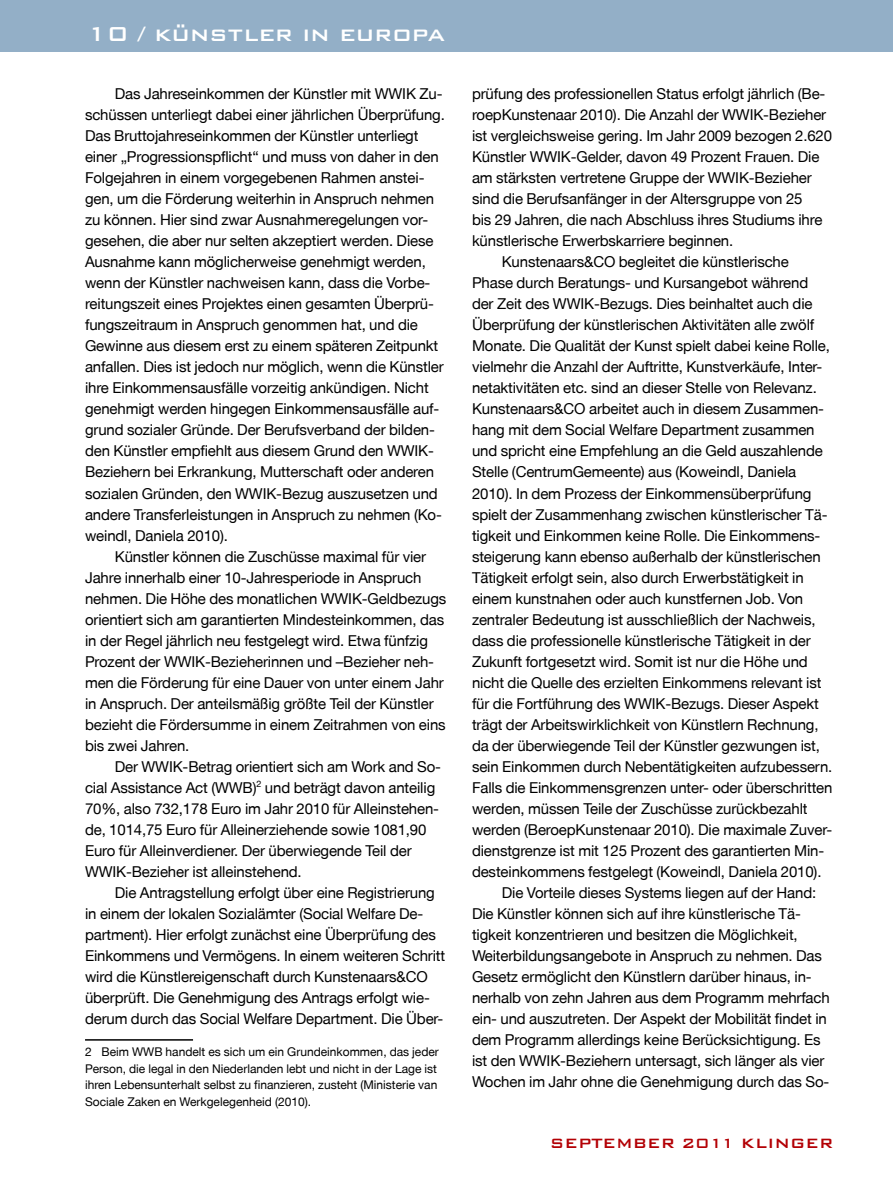
<style>
.page{position:relative;width:893px;height:1191px;background:#fff}
.page>*{position:absolute;margin:0;border:0;box-sizing:border-box;transform-origin:0 0}
.t1{font:500 27px "Bank Gothic BT";letter-spacing:.005em;color:#fff}
.t2{font:500 18px "Bank Gothic BT";color:#b30005}
.t3{font:15px/21px "Helvetica Neue PK";letter-spacing:-.01em;color:#000}
.t4{font:12px/16.5px "Helvetica Neue PK";color:#000}
</style>
<div class="page">
<div style="left:0;top:0;width:893px;height:51px;background:#93afc7"></div>
<hr style="left:85px;top:1039px;width:108px;height:1px;background:#000">
<h1 class="t1" style="left:87px;top:20px;width:360px">10 / künstler in europa</h1>
<p class="t3" style="left:85px;top:83px;width:361px;text-indent:30px">Das Jahreseinkommen der Künstler mit WWIK Zu&shy;schüssen unterliegt dabei einer jährlichen Überprüfung.<br>Das Bruttojahreseinkommen der Künstler unterliegt einer „Progressionspflicht“ und muss von daher in den Folgejahren in einem vorgegebenen Rahmen anstei&shy;gen, um die Förderung weiterhin in Anspruch nehmen zu können. Hier sind zwar Ausnahmeregelungen vor&shy;gesehen, die aber nur selten akzeptiert werden. Diese Ausnahme kann möglicherweise genehmigt werden, wenn der Künstler nachweisen kann, dass die Vorbe&shy;reitungszeit eines Projektes einen gesamten Überprü&shy;fungszeitraum in Anspruch genommen hat, und die Gewinne aus diesem erst zu einem späteren Zeitpunkt anfallen. Dies ist jedoch nur möglich, wenn die Künstler ihre Einkommensausfälle vorzeitig ankündigen. Nicht genehmigt werden hingegen Einkommensausfälle auf&shy;grund sozialer Gründe. Der Berufsverband der bilden&shy;den Künstler empfiehlt aus diesem Grund den WWIK-Beziehern bei Erkrankung, Mutterschaft oder anderen sozialen Gründen, den WWIK-Bezug auszusetzen und andere Transferleistungen in Anspruch zu nehmen (Ko&shy;weindl, Daniela 2010).</p>
<p class="t3" style="left:85px;top:545px;width:363px;text-indent:30px">Künstler können die Zuschüsse maximal für vier Jahre innerhalb einer 10-Jahresperiode in Anspruch nehmen. Die Höhe des monatlichen WWIK-Geldbezugs orientiert sich am garantierten Mindesteinkommen, das in der Regel jährlich neu festgelegt wird. Etwa fünfzig Prozent der WWIK-Bezieherinnen und –Bezieher neh&shy;men die Förderung für eine Dauer von unter einem Jahr in Anspruch. Der anteilsmäßig größte Teil der Künstler bezieht die Fördersumme in einem Zeitrahmen von eins bis zwei Jahren.</p>
<p class="t3" style="left:85px;top:755px;width:358px;text-indent:30px">Der WWIK-Betrag orientiert sich am Work and So&shy;cial Assistance Act (WWB)<sup>2</sup> und beträgt davon anteilig 70%, also 732,178 Euro im Jahr 2010 für Alleinstehen&shy;de, 1014,75 Euro für Alleinerziehende sowie 1081,90<br>Euro für Alleinverdiener. Der überwiegende Teil der WWIK-Bezieher ist alleinstehend.</p>
<p class="t3" style="left:85px;top:881px;width:362px;text-indent:30px">Die Antragstellung erfolgt über eine Registrierung in einem der lokalen Sozialämter (Social Welfare De&shy;partment). Hier erfolgt zunächst eine Überprüfung des Einkommens und Vermögens. In einem weiteren Schritt wird die Künstlereigenschaft durch Kunstenaars&amp;CO überprüft. Die Genehmigung des Antrags erfolgt wie&shy;derum durch das Social Welfare Department. Die Über-</p>
<p class="t4" style="left:85px;top:1043px;width:355px">2 Beim WWB handelt es sich um ein Grundeinkommen, das jeder Person, die legal in den Niederlanden lebt und nicht in der Lage ist ihren Lebensunterhalt selbst zu finanzieren, zusteht (Ministerie van Sociale Zaken en Werkgelegenheid (2010).</p>
<p class="t3" style="left:472px;top:83px;width:355px">prüfung des professionellen Status erfolgt jährlich (Be-</p>
<p class="t3" style="left:472px;top:104px;width:356px">roepKunstenaar 2010). Die Anzahl der WWIK-Bezieher</p>
<p class="t3" style="left:472px;top:125px;width:362px">ist vergleichsweise gering. Im Jahr 2009 bezogen 2.620</p>
<p class="t3" style="left:472px;top:146px;width:349px">Künstler WWIK-Gelder, davon 49 Prozent Frauen. Die</p>
<p class="t3" style="left:472px;top:167px;width:341px">am stärksten vertretene Gruppe der WWIK-Bezieher</p>
<p class="t3" style="left:472px;top:188px;width:332px">sind die Berufsanfänger in der Altersgruppe von 25</p>
<p class="t3" style="left:472px;top:209px;width:352px">bis 29 Jahren, die nach Abschluss ihres Studiums ihre</p>
<p class="t3" style="left:472px;top:230px;width:263px">künstlerische Erwerbskarriere beginnen.</p>
<p class="t3" style="left:502px;top:251px;width:289px">Kunstenaars&amp;CO begleitet die künstlerische</p>
<p class="t3" style="left:472px;top:272px;width:338px">Phase durch Beratungs- und Kursangebot während</p>
<p class="t3" style="left:472px;top:293px;width:342px">der Zeit des WWIK-Bezugs. Dies beinhaltet auch die</p>
<p class="t3" style="left:472px;top:314px;width:344px">Überprüfung der künstlerischen Aktivitäten alle zwölf</p>
<p class="t3" style="left:472px;top:335px;width:359px">Monate. Die Qualität der Kunst spielt dabei keine Rolle,</p>
<p class="t3" style="left:472px;top:356px;width:352px">vielmehr die Anzahl der Auftritte, Kunstverkäufe, Inter-</p>
<p class="t3" style="left:472px;top:377px;width:346px">netaktivitäten etc. sind an dieser Stelle von Relevanz.</p>
<p class="t3" style="left:472px;top:398px;width:354px">Kunstenaars&amp;CO arbeitet auch in diesem Zusammen-</p>
<p class="t3" style="left:472px;top:419px;width:344px">hang mit dem Social Welfare Department zusammen</p>
<p class="t3" style="left:472px;top:440px;width:352px">und spricht eine Empfehlung an die Geld auszahlende</p>
<p class="t3" style="left:472px;top:461px;width:326px">Stelle (CentrumGemeente) aus (Koweindl, Daniela</p>
<p class="t3" style="left:472px;top:482px;width:341px">2010). In dem Prozess der Einkommensüberprüfung</p>
<p class="t3" style="left:472px;top:503px;width:357px">spielt der Zusammenhang zwischen künstlerischer Tä-</p>
<p class="t3" style="left:472px;top:524px;width:350px">tigkeit und Einkommen keine Rolle. Die Einkommens-</p>
<p class="t3" style="left:472px;top:545px;width:350px">steigerung kann ebenso außerhalb der künstlerischen</p>
<p class="t3" style="left:472px;top:566px;width:333px">Tätigkeit erfolgt sein, also durch Erwerbstätigkeit in</p>
<p class="t3" style="left:472px;top:587px;width:333px">einem kunstnahen oder auch kunstfernen Job. Von</p>
<p class="t3" style="left:472px;top:608px;width:345px">zentraler Bedeutung ist ausschließlich der Nachweis,</p>
<p class="t3" style="left:472px;top:629px;width:340px">dass die professionelle künstlerische Tätigkeit in der</p>
<p class="t3" style="left:472px;top:650px;width:337px">Zukunft fortgesetzt wird. Somit ist nur die Höhe und</p>
<p class="t3" style="left:472px;top:671px;width:351px">nicht die Quelle des erzielten Einkommens relevant ist</p>
<p class="t3" style="left:472px;top:692px;width:348px">für die Fortführung des WWIK-Bezugs. Dieser Aspekt</p>
<p class="t3" style="left:472px;top:713px;width:348px">trägt der Arbeitswirklichkeit von Künstlern Rechnung,</p>
<p class="t3" style="left:472px;top:734px;width:350px">da der überwiegende Teil der Künstler gezwungen ist,</p>
<p class="t3" style="left:472px;top:755px;width:362px">sein Einkommen durch Nebentätigkeiten aufzubessern.</p>
<p class="t3" style="left:472px;top:776px;width:362px">Falls die Einkommensgrenzen unter- oder überschritten</p>
<p class="t3" style="left:472px;top:797px;width:337px">werden, müssen Teile der Zuschüsse zurückbezahlt</p>
<p class="t3" style="left:472px;top:818px;width:362px">werden (BeroepKunstenaar 2010). Die maximale Zuver-</p>
<p class="t3" style="left:472px;top:839px;width:354px">dienstgrenze ist mit 125 Prozent des garantierten Min-</p>
<p class="t3" style="left:472px;top:860px;width:351px">desteinkommens festgelegt (Koweindl, Daniela 2010).</p>
<p class="t3" style="left:502px;top:881px;width:316px">Die Vorteile dieses Systems liegen auf der Hand:</p>
<p class="t3" style="left:472px;top:902px;width:330px">Die Künstler können sich auf ihre künstlerische Tä-</p>
<p class="t3" style="left:472px;top:923px;width:327px">tigkeit konzentrieren und besitzen die Möglichkeit,</p>
<p class="t3" style="left:472px;top:944px;width:351px">Weiterbildungsangebote in Anspruch zu nehmen. Das</p>
<p class="t3" style="left:472px;top:965px;width:341px">Gesetz ermöglicht den Künstlern darüber hinaus, in-</p>
<p class="t3" style="left:472px;top:986px;width:359px">nerhalb von zehn Jahren aus dem Programm mehrfach</p>
<p class="t3" style="left:472px;top:1007px;width:356px">ein- und auszutreten. Der Aspekt der Mobilität findet in</p>
<p class="t3" style="left:472px;top:1028px;width:350px">dem Programm allerdings keine Berücksichtigung. Es</p>
<p class="t3" style="left:472px;top:1049px;width:354px">ist den WWIK-Beziehern untersagt, sich länger als vier</p>
<p class="t3" style="left:472px;top:1070px;width:359px">Wochen im Jahr ohne die Genehmigung durch das So-</p>
<p class="t2" style="left:550px;top:1133px;width:285px">September 2011 klinger</p>
</div>
